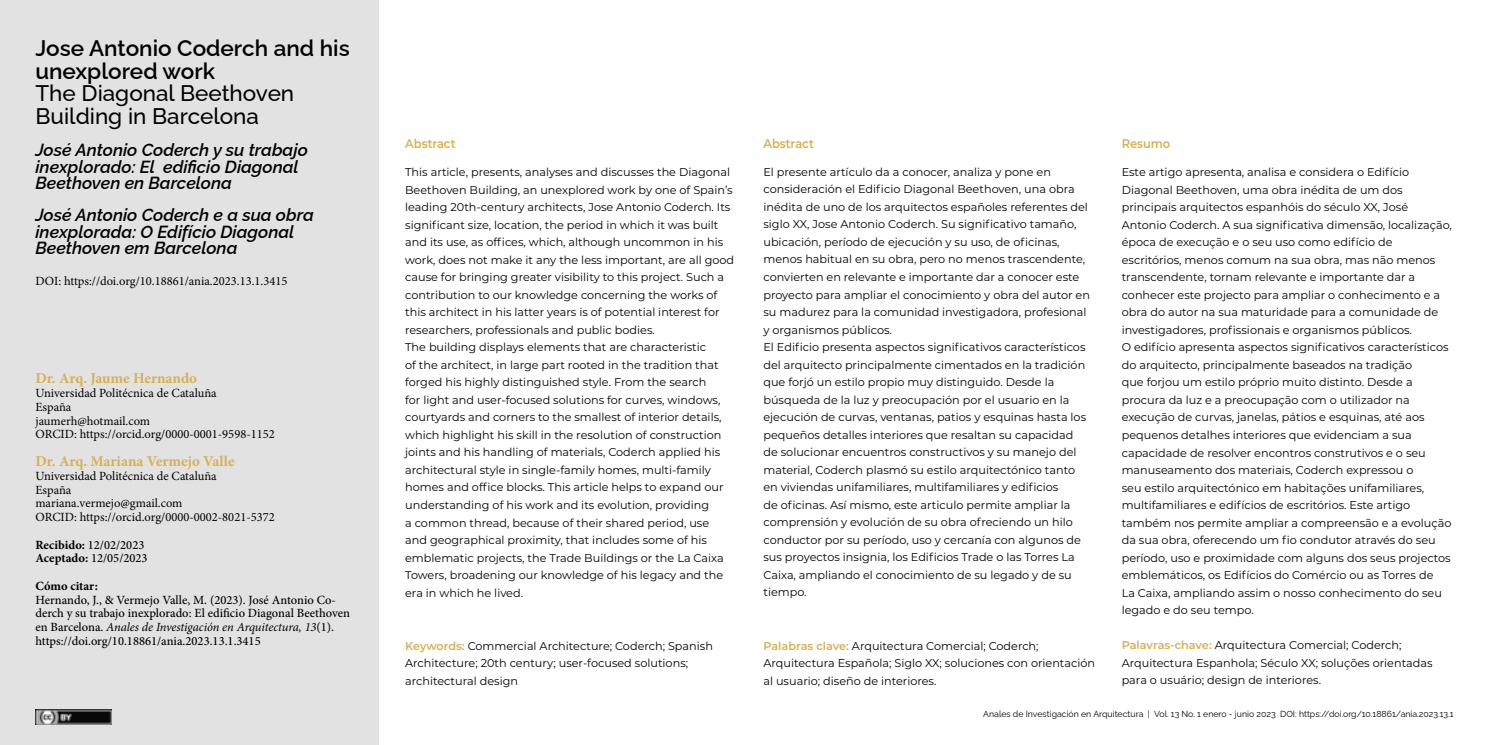
<style>
.page{position:relative;width:1489px;height:745px;background:#fff}
.page>*{position:absolute;margin:0;border:0;box-sizing:border-box;transform-origin:0 0}
.t1{font:500 22.5px/22.5px "Raleway";color:#000}
.t2{font:600 22.5px/22.5px "Raleway";color:#000}
.t3{font:italic 600 17.5px/16.2px "Raleway";color:#000}
.t4{font:700 15px "Minion Pro";color:#d6b153}
.t5{font:12.5px/13.8px "Minion Pro";color:#000}
.t6{font:500 12.5px/13.8px "Minion Pro";color:#000}
.t7{font:600 12.5px "Montserrat";letter-spacing:-.005em;color:#d6b153;scale:.92 1}
.t8{font:700 12.5px "Minion Pro";color:#000}
.t9{font:11.25px/17.5px "Montserrat";color:#000}
.t10{font:8.75px "Raleway";color:#000}
.s1{font-weight:700}
.s2{font-weight:400;font-style:italic}
.s3{font-weight:600;color:#d6b153}
</style>
<div class="page">
<div style="left:0;top:0;width:379px;height:744px;background:#e3e2e2"></div>
<img style="left:35px;top:709px;width:77px;height:14px">
<h1 class="t2" style="left:35px;top:34px;width:316px">Jose Antonio Coderch and his unexplored work</h1>
<h1 class="t1" style="left:35px;top:79px;width:260px">The Diagonal Beethoven<br>Building in Barcelona</h1>
<h2 class="t3" style="left:35px;top:140px;width:274px">José Antonio Coderch y su trabajo inexplorado: El edificio Diagonal<br>Beethoven en Barcelona</h2>
<h2 class="t3" style="left:35px;top:205px;width:280px">José Antonio Coderch e a sua obra inexplorada: O Edifício Diagonal<br>Beethoven em Barcelona</h2>
<p class="t5" style="left:35px;top:274px;width:253px">DOI: https://doi.org/10.18861/ania.2023.13.1.3415</p>
<h3 class="t4" style="left:35px;top:368px;width:163px">Dr. Arq. Jaume Hernando</h3>
<p class="t5" style="left:35px;top:386px;width:241px">Universidad Politécnica de Cataluña<br>España<br>jaumerh@hotmail.com<br>ORCID: https://orcid.org/0000-0001-9598-1152</p>
<h3 class="t4" style="left:35px;top:450px;width:201px">Dr. Arq. Mariana Vermejo Valle</h3>
<p class="t5" style="left:35px;top:468px;width:241px">Universidad Politécnica de Cataluña<br>España<br>mariana.vermejo@gmail.com<br>ORCID: https://orcid.org/0000-0002-8021-5372</p>
<p class="t6" style="left:35px;top:537px;width:114px"><span class="s1">Recibido:</span> 12/02/2023<br><span class="s1">Aceptado:</span> 12/05/2023</p>
<p class="t8" style="left:35px;top:576px;width:64px">Cómo citar:</p>
<p class="t6" style="left:35px;top:592px;width:316px">Hernando, J., &amp; Vermejo Valle, M. (2023). José Antonio Co&shy;derch y su trabajo inexplorado: El edificio Diagonal Beethoven en Barcelona. <span class="s2">Anales de Investigación en Arquitectura, 13</span>(1). https://doi.org/10.18861/ania.2023.13.1.3415</p>
<p class="t7" style="left:405px;top:134px;width:56px">Abstract</p>
<p class="t7" style="left:763px;top:134px;width:56px">Abstract</p>
<p class="t7" style="left:1121px;top:134px;width:54px">Resumo</p>
<p class="t9" style="left:763px;top:163px;width:328px">El presente artículo da a conocer, analiza y pone en consideración el Edificio Diagonal Beethoven, una obra inédita de uno de los arquitectos españoles referentes del siglo XX, Jose Antonio Coderch. Su significativo tamaño, ubicación, período de ejecución y su uso, de oficinas, menos habitual en su obra, pero no menos trascendente, convierten en relevante e importante dar a conocer este proyecto para ampliar el conocimiento y obra del autor en su madurez para la comunidad investigadora, profesional y organismos públicos.<br>El Edificio presenta aspectos significativos característicos del arquitecto principalmente cimentados en la tradición que forjó un estilo propio muy distinguido. Desde la búsqueda de la luz y preocupación por el usuario en la ejecución de curvas, ventanas, patios y esquinas hasta los pequeños detalles interiores que resaltan su capacidad de solucionar encuentros constructivos y su manejo del material, Coderch plasmó su estilo arquitectónico tanto en viviendas unifamiliares, multifamiliares y edificios<br>de oficinas. Así mismo, este articulo permite ampliar la comprensión y evolución de su obra ofreciendo un hilo conductor por su período, uso y cercanía con algunos de sus proyectos insignia, los Edificios Trade o las Torres La Caixa, ampliando el conocimiento de su legado y de su tiempo.</p>
<p class="t9" style="left:405px;top:163px;width:330px">This article, presents, analyses and discusses the Diagonal Beethoven Building, an unexplored work by one of Spain’s leading 20th-century architects, Jose Antonio Coderch. Its significant size, location, the period in which it was built and its use, as offices, which, although uncommon in his work, does not make it any the less important, are all good cause for bringing greater visibility to this project. Such a contribution to our knowledge concerning the works of this architect in his latter years is of potential interest for researchers, professionals and public bodies.<br>The building displays elements that are characteristic<br>of the architect, in large part rooted in the tradition that forged his highly distinguished style. From the search<br>for light and user-focused solutions for curves, windows, courtyards and corners to the smallest of interior details, which highlight his skill in the resolution of construction joints and his handling of materials, Coderch applied his architectural style in single-family homes, multi-family homes and office blocks. This article helps to expand our understanding of his work and its evolution, providing<br>a common thread, because of their shared period, use<br>and geographical proximity, that includes some of his emblematic projects, the Trade Buildings or the La Caixa Towers, broadening our knowledge of his legacy and the era in which he lived.</p>
<p class="t9" style="left:1121px;top:163px;width:332px">Este artigo apresenta, analisa e considera o Edifício Diagonal Beethoven, uma obra inédita de um dos principais arquitectos espanhóis do século XX, José Antonio Coderch. A sua significativa dimensão, localização, época de execução e o seu uso como edifício de escritórios, menos comum na sua obra, mas não menos transcendente, tornam relevante e importante dar a conhecer este projecto para ampliar o conhecimento e a obra do autor na sua maturidade para a comunidade de investigadores, profissionais e organismos públicos.<br>O edifício apresenta aspectos significativos característicos do arquitecto, principalmente baseados na tradição<br>que forjou um estilo próprio muito distinto. Desde a procura da luz e a preocupação com o utilizador na execução de curvas, janelas, pátios e esquinas, até aos pequenos detalhes interiores que evidenciam a sua capacidade de resolver encontros construtivos e o seu manuseamento dos materiais, Coderch expressou o<br>seu estilo arquitectónico em habitações unifamiliares, multifamiliares e edifícios de escritórios. Este artigo também nos permite ampliar a compreensão e a evolução da sua obra, oferecendo um fio condutor através do seu período, uso e proximidade com alguns dos seus projectos emblemáticos, os Edifícios do Comércio ou as Torres de<br>La Caixa, ampliando assim o nosso conhecimento do seu legado e do seu tempo.</p>
<p class="t9" style="left:1121px;top:635px;width:312px"><span class="s3">Palavras-chave:</span> Arquitectura Comercial; Coderch;<br>Arquitectura Espanhola; Século XX; soluções orientadas para o usuário; design de interiores.</p>
<p class="t9" style="left:763px;top:636px;width:333px"><span class="s3">Palabras clave:</span> Arquitectura Comercial; Coderch;<br>Arquitectura Española; Siglo XX; soluciones con orientación al usuario; diseño de interiores.</p>
<p class="t9" style="left:405px;top:636px;width:309px"><span class="s3">Keywords:</span> Commercial Architecture; Coderch; Spanish<br>Architecture; 20th century; user-focused solutions; architectural design</p>
<p class="t10" style="left:983px;top:706px;width:472px">Anales de Investigación en Arquitectura | Vol. 13 No. 1 enero - junio 2023 DOI: https://doi.org/10.18861/ania.2023.13.1</p>
</div>
